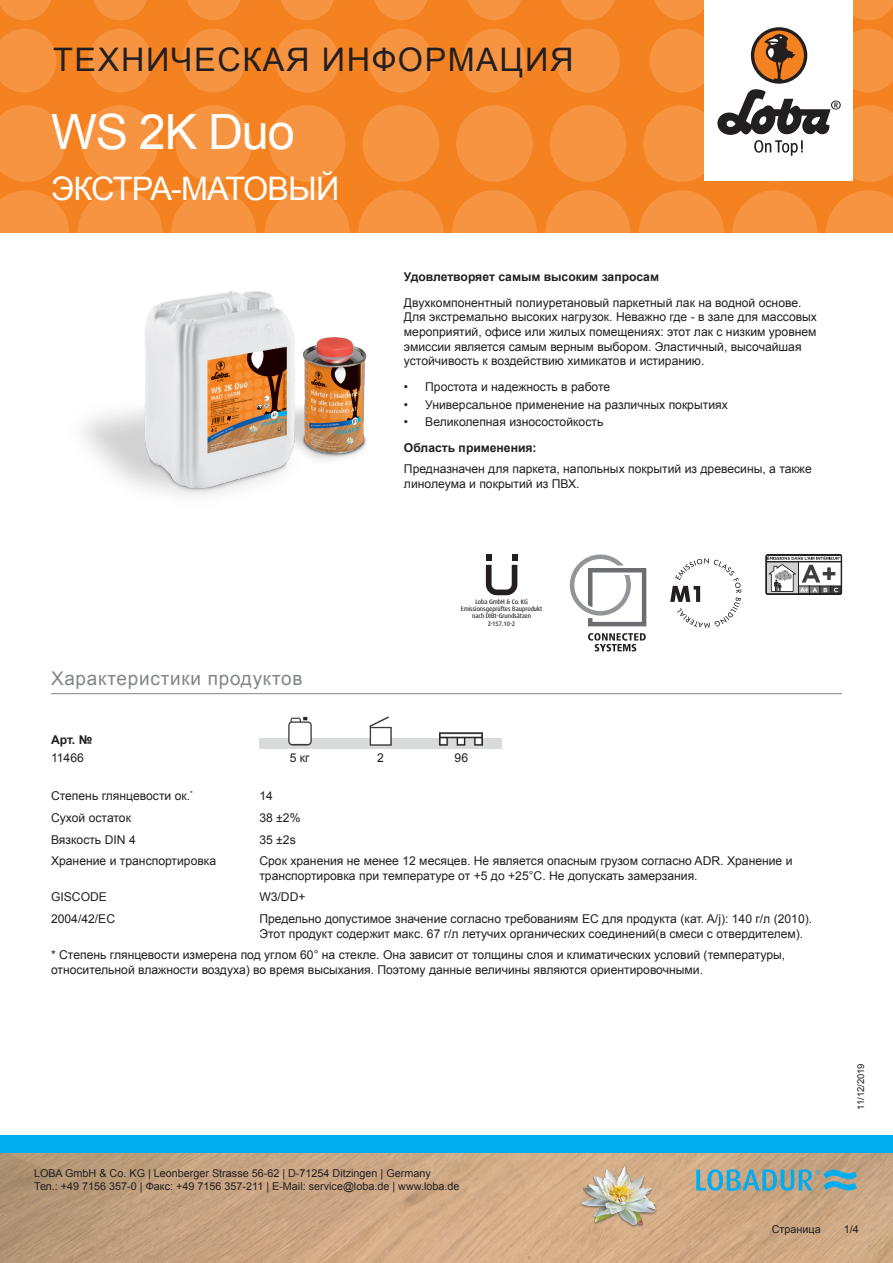
<style>
.page{position:relative;width:893px;height:1263px;background:#fff}
.page>*{position:absolute;margin:0;border:0;box-sizing:border-box;transform-origin:0 0}
.Produktname_Arial{font:48.6px "Arial";letter-spacing:-.025em;color:#fff}
.t1{font:32.4px "Arial";letter-spacing:.05em;color:#231f20}
.t2{font:32.4px "Arial";letter-spacing:-.025em;color:#fff}
.Titel_grau_Arial{font:18.9px "Arial";letter-spacing:.04em;color:#82858b}
.Text_Arial{font:12.15px/14.5px "Arial";color:#231f20}
.Text_Bold_Arial{font:700 12.15px "Arial";color:#231f20}
.Text_zentriert_Arial{font:12.15px "Arial";color:#231f20}
.t3{font:10.8px/12.9px "Arial";color:#231f20}
.t4{font:9.45px "Arial";color:#231f20}
.DIBT{font:500 expanded 6.45px/7.5px "Dax Pro";color:#231f20;text-align:center;scale:.82 1}
</style>
<div class="page">
<div style="left:0;top:0;width:893px;height:233px;background:#f58220"></div>
<svg style="left:0;top:190px;width:69px;height:43px"></svg>
<svg style="left:78px;top:190px;width:85px;height:85px;fill:#f69441"></svg>
<svg style="left:171px;top:190px;width:85px;height:85px;fill:#f69441"></svg>
<svg style="left:265px;top:190px;width:85px;height:85px;fill:#f69441"></svg>
<svg style="left:358px;top:190px;width:85px;height:85px;fill:#f69441"></svg>
<svg style="left:545px;top:190px;width:85px;height:85px;fill:#f69441"></svg>
<svg style="left:452px;top:190px;width:85px;height:85px;fill:#f69441"></svg>
<svg style="left:732px;top:190px;width:85px;height:85px;fill:#f69441"></svg>
<svg style="left:639px;top:190px;width:85px;height:85px;fill:#f69441"></svg>
<svg style="left:826px;top:190px;width:67px;height:43px"></svg>
<svg style="left:0;top:105px;width:65px;height:77px"></svg>
<svg style="left:82px;top:105px;width:76px;height:77px"></svg>
<svg style="left:175px;top:105px;width:77px;height:77px"></svg>
<svg style="left:269px;top:105px;width:76px;height:77px"></svg>
<svg style="left:456px;top:105px;width:77px;height:77px"></svg>
<svg style="left:362px;top:105px;width:77px;height:77px"></svg>
<svg style="left:550px;top:105px;width:76px;height:77px"></svg>
<svg style="left:0;top:29px;width:56px;height:63px"></svg>
<svg style="left:182px;top:29px;width:64px;height:63px"></svg>
<svg style="left:88px;top:29px;width:64px;height:63px"></svg>
<svg style="left:275px;top:29px;width:64px;height:63px"></svg>
<svg style="left:462px;top:29px;width:64px;height:63px"></svg>
<svg style="left:369px;top:29px;width:64px;height:63px"></svg>
<svg style="left:556px;top:29px;width:64px;height:63px"></svg>
<svg style="left:0;top:0;width:51px;height:20px"></svg>
<svg style="left:187px;top:0;width:53px;height:20px"></svg>
<svg style="left:468px;top:0;width:53px;height:20px"></svg>
<svg style="left:655px;top:0;width:49px;height:20px"></svg>
<svg style="left:93px;top:0;width:54px;height:20px"></svg>
<svg style="left:374px;top:0;width:54px;height:20px"></svg>
<svg style="left:281px;top:0;width:53px;height:20px"></svg>
<svg style="left:561px;top:0;width:54px;height:20px"></svg>
<svg style="left:853px;top:0;width:40px;height:20px"></svg>
<img style="left:0;top:1152px;width:893px;height:111px">
<div style="left:0;top:1135px;width:893px;height:17px;background:#00aeef"></div>
<div style="left:704px;top:0;width:149px;height:181px;background:#fff"></div>
<svg style="left:643px;top:29px;width:250px;height:153px"></svg>
<img style="left:578px;top:1161px;width:82px;height:81px">
<svg style="left:696px;top:1169px;width:161px;height:22px;background:#74a7ae"></svg>
<hr style="left:51px;top:693px;width:791px;height:1px;background:#82858b">
<img style="left:288px;top:716px;width:195px;height:22px">
<img style="left:259px;top:738px;width:243px;height:11px">
<img style="left:83px;top:272px;width:284px;height:224px">
<svg style="left:486px;top:554px;width:31px;height:41px"></svg>
<svg style="left:588px;top:633px;width:58px;height:18px"></svg>
<svg style="left:570px;top:554px;width:76px;height:72px"></svg>
<svg style="left:670px;top:558px;width:71px;height:70px"></svg>
<svg style="left:766px;top:555px;width:76px;height:39px"></svg>
<h2 class="t1" style="left:53px;top:38px;width:522px">ТЕХНИЧЕСКАЯ ИНФОРМАЦИЯ</h2>
<p class="Produktname_Arial" style="left:51px;top:100px;width:245px">WS 2K Duo</p>
<h2 class="t2" style="left:51px;top:167px;width:290px">ЭКСТРА-МАТОВЫЙ</h2>
<p class="Titel_grau_Arial" style="left:51px;top:666px;width:253px">Характеристики продуктов</p>
<p class="Text_Bold_Arial" style="left:404px;top:269px;width:257px">Удовлетворяет самым высоким запросам</p>
<p class="Text_Arial" style="left:404px;top:295px;width:415px">Двухкомпонентный полиуретановый паркетный лак на водной основе.<br>Для экстремально высоких нагрузок. Неважно где - в зале для массовых мероприятий, офисе или жилых помещениях: этот лак с низким уровнем эмиссии является самым верным выбором. Эластичный, высочайшая устойчивость к воздействию химикатов и истиранию.</p>
<p class="Text_Arial" style="left:404px;top:380px;width:208px">• Простота и надежность в работе</p>
<p class="Text_Arial" style="left:404px;top:397px;width:325px">• Универсальное применение на различных покрытиях</p>
<p class="Text_Arial" style="left:404px;top:415px;width:201px">• Великолепная износостойкость</p>
<p class="Text_Bold_Arial" style="left:404px;top:440px;width:134px">Область применения:</p>
<p class="Text_Arial" style="left:404px;top:462px;width:409px">Предназначен для паркета, напольных покрытий из древесины, а также линолеума и покрытий из ПВХ.</p>
<p class="DIBT" style="left:461px;top:598px;width:101px">Loba GmbH &amp; Co. KG<br>Emissionsgeprüftes Bauprodukt nach DIBt-Grundsätzen<br>Z-157.10-2</p>
<p class="Text_Bold_Arial" style="left:51px;top:732px;width:43px">Арт. №</p>
<p class="Text_Arial" style="left:51px;top:750px;width:34px">11466</p>
<p class="Text_zentriert_Arial" style="left:290px;top:749px;width:21px">5 кг</p>
<p class="Text_zentriert_Arial" style="left:377px;top:749px;width:8px">2</p>
<p class="Text_zentriert_Arial" style="left:455px;top:749px;width:15px">96</p>
<p class="Text_Arial" style="left:51px;top:789px;width:143px">Степень глянцевости ок.<sup>*</sup></p>
<p class="Text_Arial" style="left:259px;top:789px;width:15px">14</p>
<p class="Text_Arial" style="left:51px;top:810px;width:81px">Сухой остаток</p>
<p class="Text_Arial" style="left:259px;top:810px;width:43px">38 ±2%</p>
<p class="Text_Arial" style="left:51px;top:832px;width:86px">Вязкость DIN 4</p>
<p class="Text_Arial" style="left:259px;top:832px;width:38px">35 ±2s</p>
<p class="Text_Arial" style="left:51px;top:854px;width:167px">Хранение и транспортировка</p>
<p class="Text_Arial" style="left:259px;top:854px;width:535px">Срок хранения не менее 12 месяцев. Не является опасным грузом согласно ADR. Хранение и транспортировка при температуре от +5 до +25°C. Не допускать замерзания.</p>
<p class="Text_Arial" style="left:51px;top:890px;width:58px">GISCODE</p>
<p class="Text_Arial" style="left:259px;top:890px;width:48px">W3/DD+</p>
<p class="Text_Arial" style="left:51px;top:911px;width:66px">2004/42/ЕС</p>
<p class="Text_Arial" style="left:259px;top:911px;width:554px">Предельно допустимое значение согласно требованиям ЕС для продукта (кат. A/j): 140 г/л (2010).</p>
<p class="Text_Arial" style="left:259px;top:926px;width:545px">Этот продукт содержит макс. 67 г/л летучих органических соединений(в смеси с отвердителем).</p>
<p class="Text_Arial" style="left:51px;top:948px;width:736px">* Степень глянцевости измерена под углом 60° на стекле. Она зависит от толщины слоя и климатических условий (температуры, относительной влажности воздуха) во время высыхания. Поэтому данные величины являются ориентировочными.</p>
<p class="t3" style="left:34px;top:1167px;width:427px">LOBA GmbH &amp; Co. KG | Leonberger Strasse 56-62 | D-71254 Ditzingen | Germany<br>Тел.: +49 7156 357-0 | Факс: +49 7156 357-211 | E-Mail: service@loba.de | www.loba.de</p>
<p class="t4" style="left:855px;top:1110px;width:48px;rotate:-90deg">11/12/2019</p>
<p class="t3" style="left:772px;top:1222px;width:50px">Страница</p>
<p class="t3" style="left:844px;top:1222px;width:17px">1/4</p>
</div>
